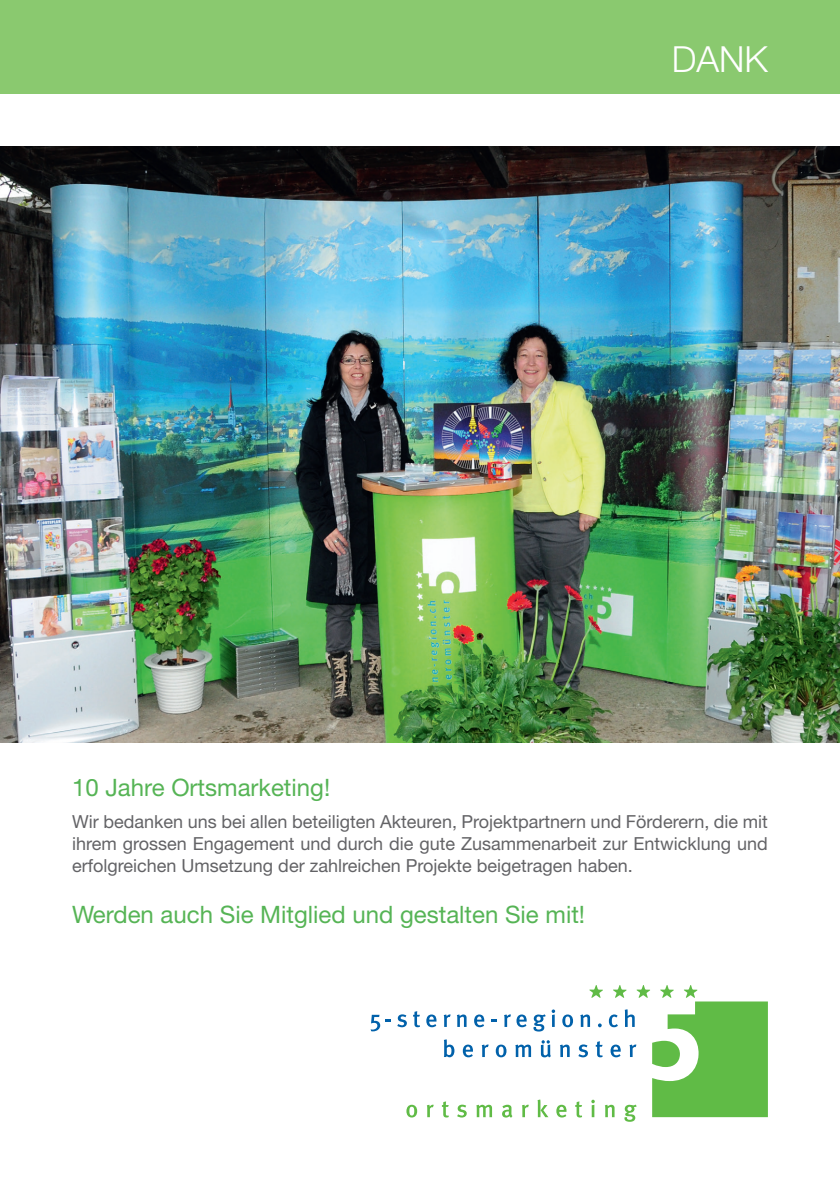
<style>
.page{position:relative;width:840px;height:1191px;background:#fff}
.page>*{position:absolute;margin:0;border:0;box-sizing:border-box;transform-origin:0 0}
.t1{font:300 36px "Helvetica Neue LT Std";color:#fff}
.t2{font:24px "Helvetica Neue LT Std";color:#56b455}
.t3{font:18px/21.6px "Helvetica Neue LT Std";color:#636366;text-align:justify}
</style>
<div class="page">
<div style="left:0;top:0;width:839px;height:94px;background:#8ac96f"></div>
<img style="left:0;top:147px;width:839px;height:595px">
<svg style="left:370px;top:1014px;width:20px;height:17px"></svg>
<svg style="left:397px;top:1014px;width:9px;height:13px"></svg>
<svg style="left:413px;top:1011px;width:7px;height:16px"></svg>
<svg style="left:406px;top:1104px;width:11px;height:13px"></svg>
<svg style="left:426px;top:985px;width:341px;height:136px"></svg>
<h1 class="t1" style="left:671px;top:37px;width:98px">DANK</h1>
<h2 class="t2" style="left:72px;top:772px;width:259px">10 Jahre Ortsmarketing!</h2>
<p class="t3" style="left:72px;top:811px;width:697px">Wir bedanken uns bei allen beteiligten Akteuren, Projektpartnern und Förderern, die mit ihrem grossen Engagement und durch die gute Zusammenarbeit zur Entwicklung und erfolgreichen Umsetzung der zahlreichen Projekte beigetragen haben.</p>
<h2 class="t2" style="left:72px;top:900px;width:514px">Werden auch Sie Mitglied und gestalten Sie mit!</h2>
</div>
